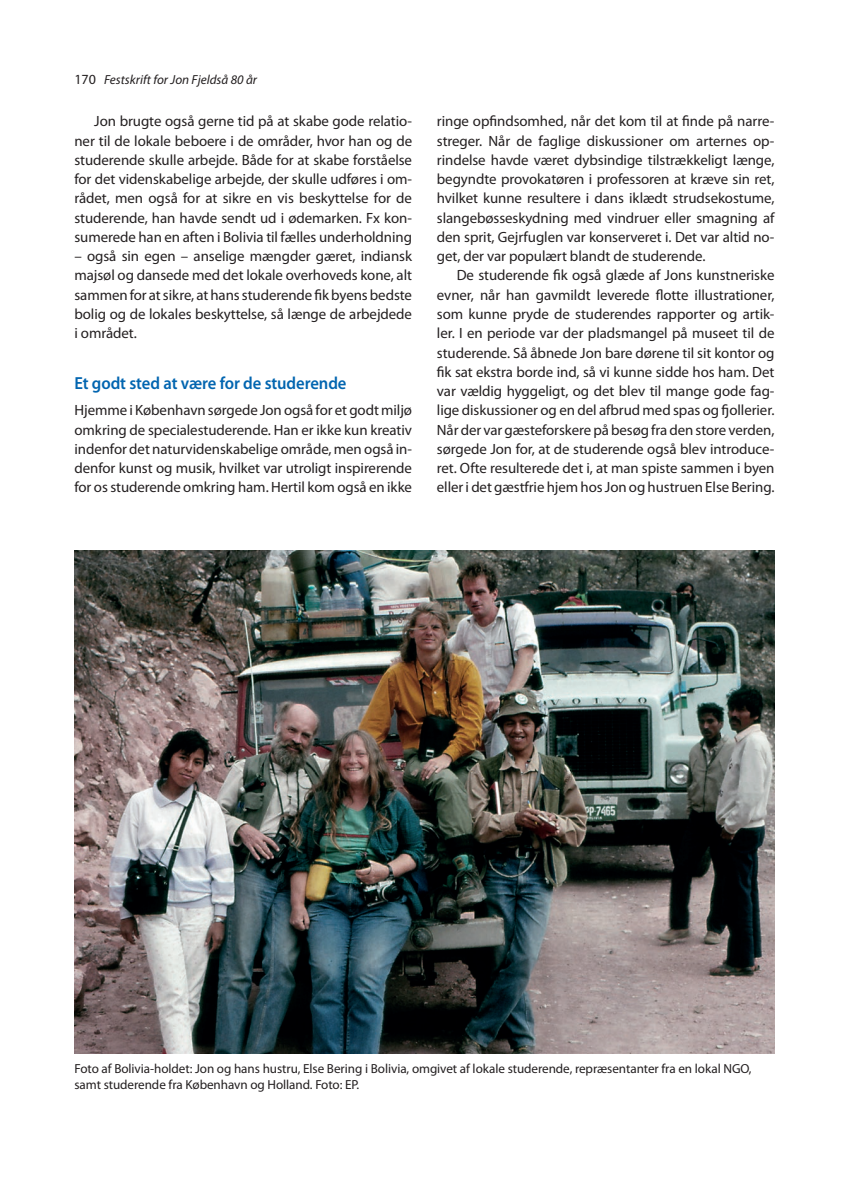
<style>
.page{position:relative;width:844px;height:1191px;background:#fff}
.page>*{position:absolute;margin:0;border:0;box-sizing:border-box;transform-origin:0 0}
.t1{font:600 17.5px "Myriad Pro";letter-spacing:-.005em;color:#0265b0;scale:.95 1}
.t2{font:14.88px/19.2px "Myriad Pro";letter-spacing:-.005em;color:#231f20;text-align:justify}
.t3{font:13.12px/15.8px "Myriad Pro";letter-spacing:-.005em;color:#231f20}
.t4{font:italic 13.12px "Myriad Pro";color:#231f20}
.s1{font-style:normal;font-size:14px}
</style>
<div class="page">
<img style="left:74px;top:550px;width:700px;height:503px">
<p class="t4" style="left:74px;top:72px;width:184px"><span class="s1">170</span> Festskrift for Jon Fjeldså 80 år</p>
<p class="t2" style="left:74px;top:112px;width:339px;text-indent:20px">Jon brugte også gerne tid på at skabe gode relatio&shy;ner til de lokale beboere i de områder, hvor han og de studerende skulle arbejde. Både for at skabe forståelse for det videnskabelige arbejde, der skulle udføres i om&shy;rådet, men også for at sikre en vis beskyttelse for de studerende, han havde sendt ud i ødemarken. Fx kon&shy;sumerede han en aften i Bolivia til fælles underholdning</p>
<p class="t2" style="left:74px;top:246px;width:339px">– også sin egen – anselige mængder gæret, indiansk majsøl og dansede med det lokale overhoveds kone, alt sammen for at sikre, at hans studerende fik byens bedste bolig og de lokales beskyttelse, så længe de arbejdede i området.</p>
<p class="t1" style="left:74px;top:372px;width:288px">Et godt sted at være for de studerende</p>
<p class="t2" style="left:74px;top:400px;width:339px">Hjemme i København sørgede Jon også for et godt miljø omkring de specialestuderende. Han er ikke kun kreativ indenfor det naturvidenskabelige område, men også in&shy;denfor kunst og musik, hvilket var utroligt inspirerende for os studerende omkring ham. Hertil kom også en ikke</p>
<p class="t2" style="left:437px;top:112px;width:339px">ringe opfindsomhed, når det kom til at finde på narre&shy;streger. Når de faglige diskussioner om arternes op&shy;rindelse havde været dybsindige tilstrækkeligt længe, begyndte provokatøren i professoren at kræve sin ret, hvilket kunne resultere i dans iklædt strudsekostume, slangebøsseskydning med vindruer eller smagning af den sprit, Gejrfuglen var konserveret i. Det var altid no&shy;get, der var populært blandt de studerende.</p>
<p class="t2" style="left:437px;top:266px;width:339px;text-indent:20px">De studerende fik også glæde af Jons kunstneriske evner, når han gavmildt leverede flotte illustrationer, som kunne pryde de studerendes rapporter og artik&shy;ler. I en periode var der pladsmangel på museet til de studerende. Så åbnede Jon bare dørene til sit kontor og fik sat ekstra borde ind, så vi kunne sidde hos ham. Det var vældig hyggeligt, og det blev til mange gode fag&shy;lige diskussioner og en del afbrud med spas og fjollerier.<br>Når der var gæsteforskere på besøg fra den store verden, sørgede Jon for, at de studerende også blev introduce&shy;ret. Ofte resulterede det i, at man spiste sammen i byen eller i det gæstfrie hjem hos Jon og hustruen Else Bering.</p>
<p class="t3" style="left:74px;top:1060px;width:678px">Foto af Bolivia-holdet: Jon og hans hustru, Else Bering i Bolivia, omgivet af lokale studerende, repræsentanter fra en lokal NGO, samt studerende fra København og Holland. Foto: EP.</p>
</div>
